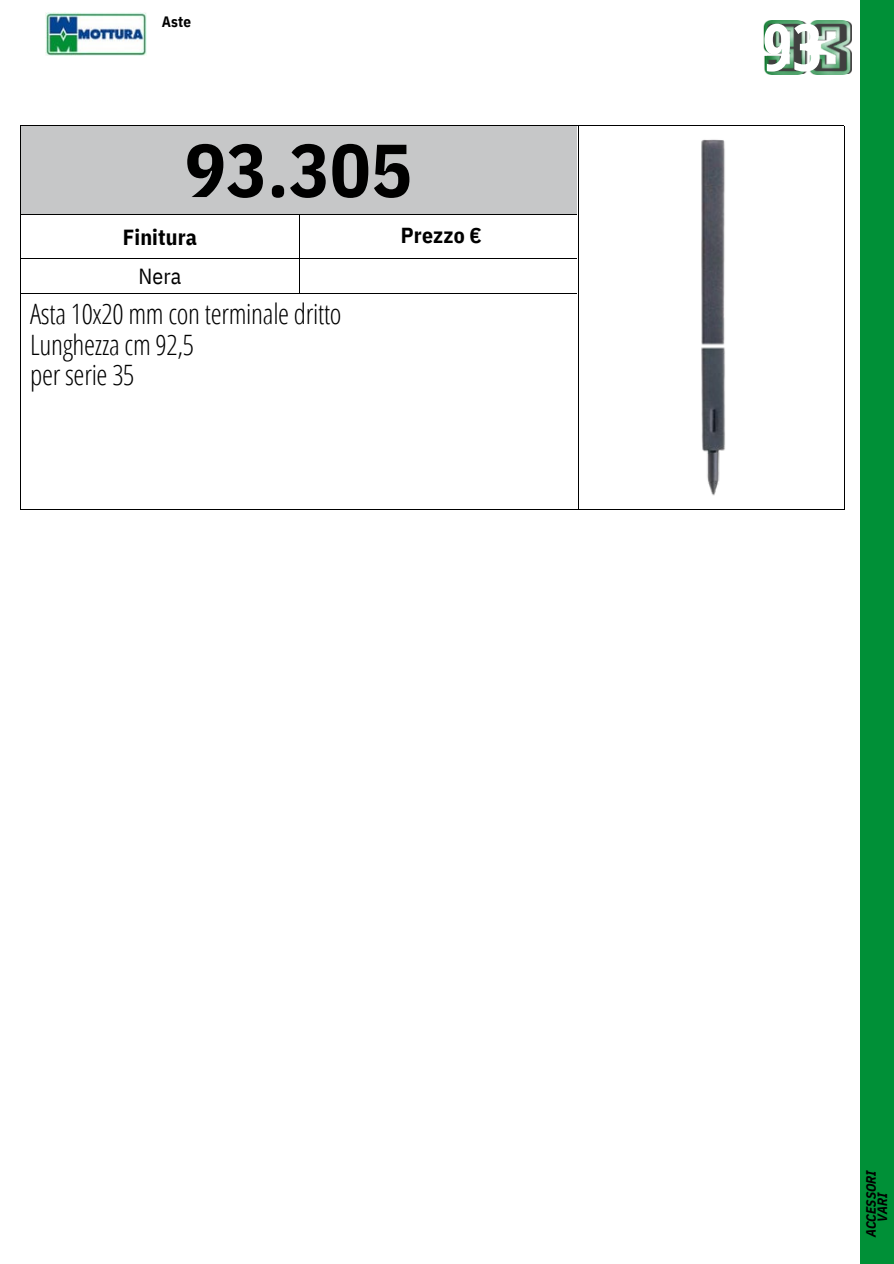
<style>
.page{position:relative;width:894px;height:1264px;background:#fff}
.page>*{position:absolute;margin:0;border:0;box-sizing:border-box;transform-origin:0 0}
.t1{font:700 74.85px "IBM Plex Sans Cond";color:#000}
.t2{font:700 65.4px "Open Sans Condensed";color:#fff}
.t3{font:300 28.05px/30.5px "Open Sans Condensed";letter-spacing:-.01em;color:#000}
.t4{font:700 21.75px/39.8px "IBM Plex Sans Cond";letter-spacing:.005em;color:#000;text-align:center}
.t5{font:700 21.6px "IBM Plex Sans Cond";letter-spacing:.005em;color:#000}
.t6{font:700 15px "IBM Plex Sans Cond";color:#000}
.t7{font:italic 700 13.5px/11.2px "IBM Plex Sans Cond";color:#000;text-align:center}
.s1{font-weight:400}
</style>
<div class="page">
<img style="left:45px;top:13px;width:101px;height:42px">
<img style="left:849px;top:21px;width:2px;height:53px">
<img style="left:763px;top:20px;width:86px;height:54px">
<hr style="left:20px;top:125px;width:558px;height:1px;background:#000">
<hr style="left:20px;top:126px;width:1px;height:383px;background:#000">
<hr style="left:20px;top:509px;width:558px;height:1px;background:#000">
<hr style="left:578px;top:125px;width:266px;height:1px;background:#000">
<hr style="left:578px;top:126px;width:1px;height:383px;background:#000">
<hr style="left:843px;top:126px;width:1px;height:383px;background:#000">
<hr style="left:578px;top:509px;width:266px;height:1px;background:#000">
<div style="left:21px;top:126px;width:556px;height:88px;background:#c6c7c8"></div>
<hr style="left:21px;top:214px;width:278px;height:1px;background:#000">
<hr style="left:299px;top:214px;width:278px;height:1px;background:#000">
<hr style="left:299px;top:214px;width:1px;height:44px;background:#000">
<hr style="left:21px;top:258px;width:278px;height:1px;background:#000">
<hr style="left:299px;top:258px;width:278px;height:1px;background:#000">
<hr style="left:299px;top:259px;width:1px;height:34px;background:#000">
<hr style="left:21px;top:293px;width:278px;height:1px;background:#000">
<hr style="left:299px;top:293px;width:278px;height:1px;background:#000">
<div style="left:860px;top:0;width:33px;height:1263px;background:#009037"></div>
<img style="left:701px;top:139px;width:24px;height:357px">
<p class="t6" style="left:162px;top:12px;width:31px">Aste</p>
<p class="t1" style="left:185px;top:120px;width:227px">93.305</p>
<p class="t4" style="left:123px;top:216px;width:76px">Finitura<br><span class="s1">Nera</span></p>
<p class="t5" style="left:401px;top:221px;width:82px">Prezzo €</p>
<p class="t3" style="left:30px;top:298px;width:313px">Asta 10x20 mm con terminale dritto<br>Lunghezza cm 92,5</p>
<p class="t3" style="left:30px;top:359px;width:106px">per serie 35</p>
<p class="t2" style="left:762px;top:1px;width:62px">93</p>
<p class="t7" style="left:864px;top:1237px;width:69px;rotate:-90deg">ACCESSORI<br>VARI</p>
</div>
